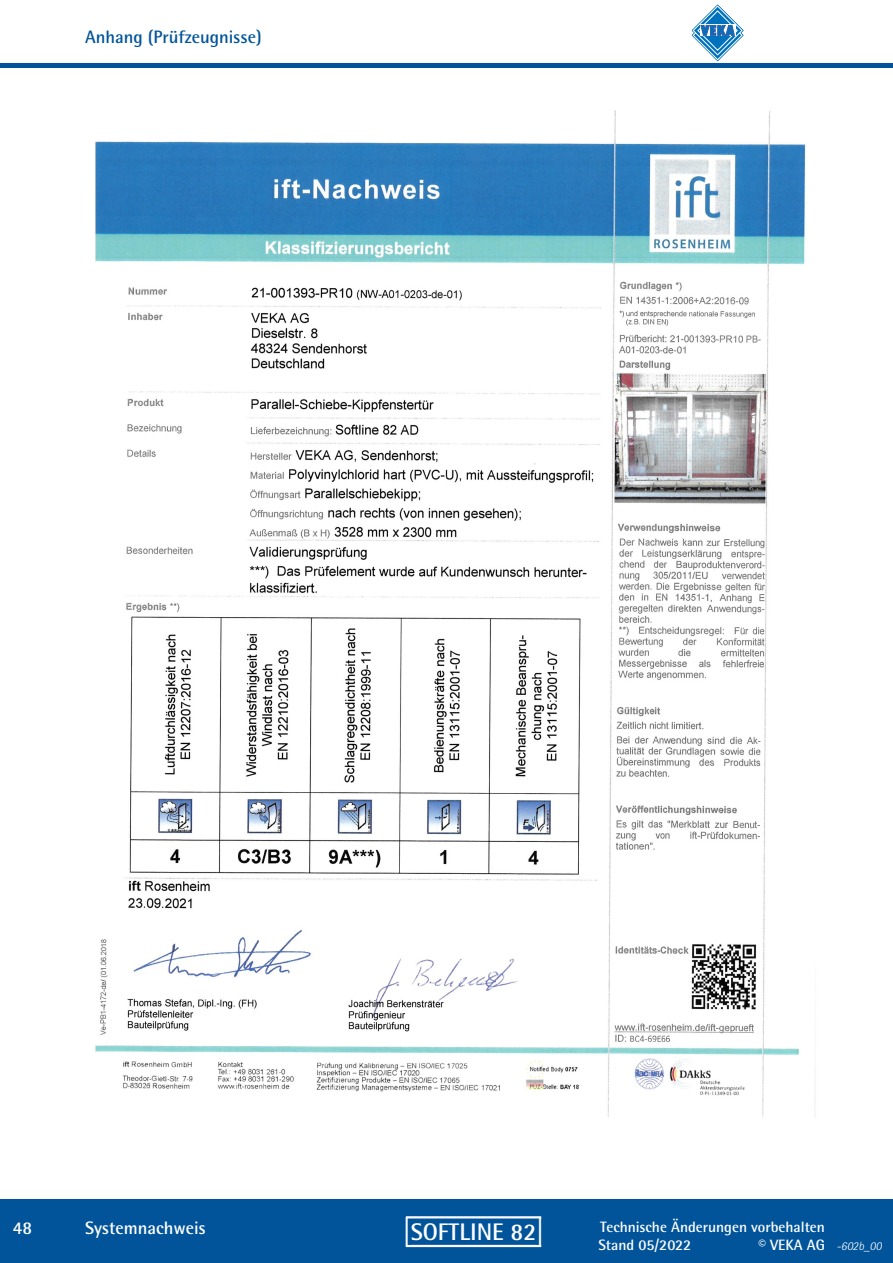
<style>
.page{position:relative;width:893px;height:1263px;background:#fff}
.page>*{position:absolute;margin:0;border:0;box-sizing:border-box;transform-origin:0 0}
.t1{font:700 24px "Rotis Semi Sans";color:#fff}
.t2{font:700 18px "Rotis Semi Sans";color:#01549a}
.t3{font:700 18px "Rotis Semi Sans";color:#fff}
.t4{font:700 15px/18px "Rotis Semi Sans";color:#fff}
.t5{font:italic 300 12px "Rotis Semi Sans";color:#fff}
.s1{font-size:32.85px}
.s2{font-size:33.15px}
.s3{font-weight:700;font-style:normal;font-size:15px}
</style>
<div class="page">
<div style="left:0;top:1199px;width:893px;height:64px;background:#01549a"></div>
<svg style="left:692px;top:5px;width:52px;height:56px"></svg>
<hr style="left:0;top:64px;width:893px;height:4px;background:#01549a">
<hr style="left:406px;top:1216px;width:135px;height:2px;background:#fff">
<hr style="left:406px;top:1245px;width:135px;height:2px;background:#fff">
<img style="left:95px;top:110px;width:720px;height:1008px">
<p class="t2" style="left:85px;top:25px;width:178px">Anhang (Prüfzeugnisse)</p>
<p class="t3" style="left:13px;top:1217px;width:21px">48</p>
<p class="t3" style="left:85px;top:1217px;width:122px">Systemnachweis</p>
<h1 class="t1" style="left:403px;top:1217px;width:143px"><span class="s1">|</span>SOFTLINE 82<span class="s2">|</span></h1>
<p class="t4" style="left:598px;top:1217px;width:228px">Technische Änderungen vorbehalten<br>Stand 05/2022</p>
<p class="t5" style="left:758px;top:1238px;width:125px"><span class="s3">© VEKA AG</span> -602b_00</p>
</div>
